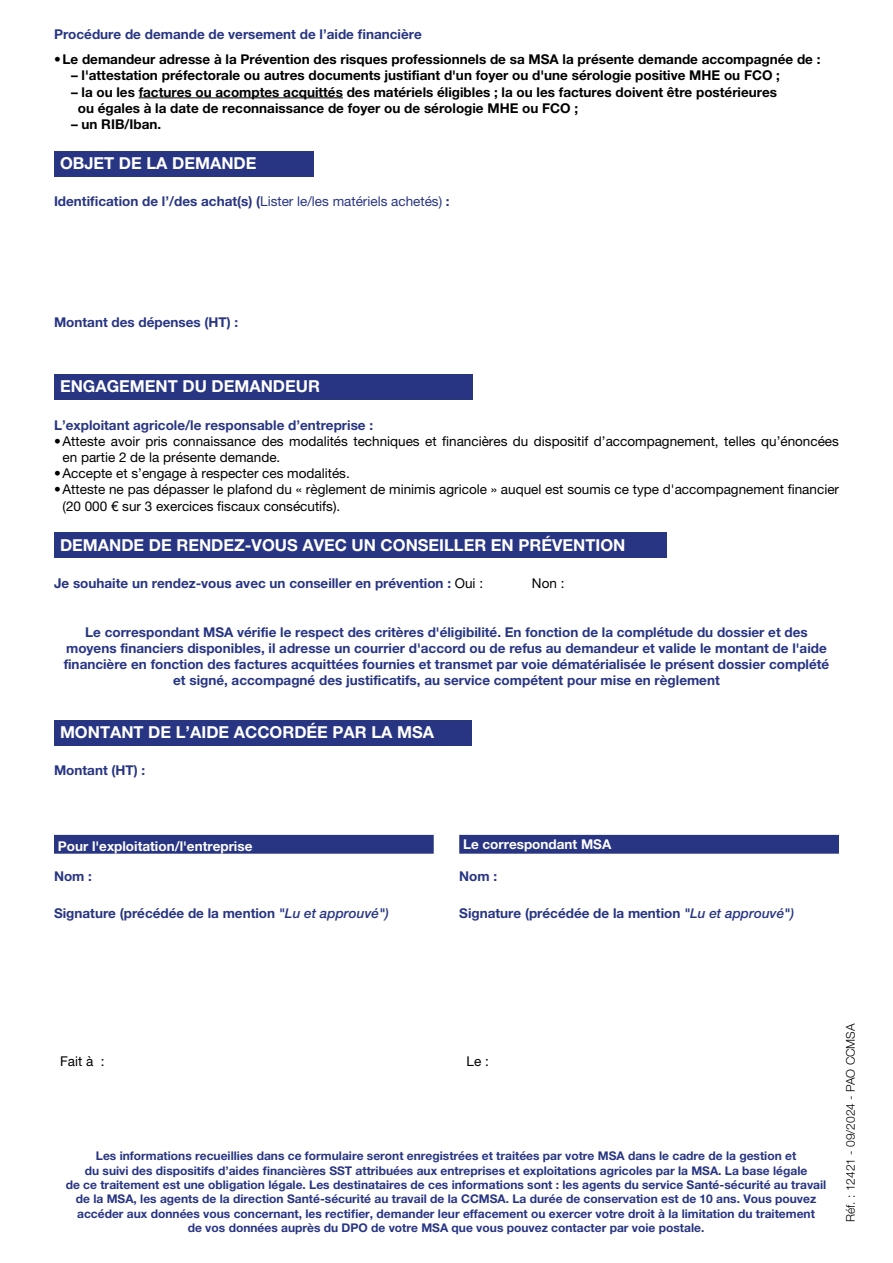
<style>
.page{position:relative;width:893px;height:1263px;background:#fff}
.page>*{position:absolute;margin:0;border:0;box-sizing:border-box;transform-origin:0 0}
.t1{font:700 16.5px "Helvetica Neue LT Pro";color:#fff}
.t2{font:700 13.5px/16.2px "Helvetica Neue LT Pro";color:#283583;text-align:center}
.t3{font:700 13.5px/16.2px "Helvetica Neue LT Pro";color:#000}
.t4{font:13.5px/16.2px "Helvetica Neue LT Pro";color:#000}
.t5{font:700 13.5px "Helvetica Neue LT Pro";color:#fff}
.t6{font:700 12px/14.4px "Helvetica Neue LT Pro";color:#283583;text-align:center}
.t7{font:300 12px "Helvetica Neue LT Pro";color:#000}
.s1{font-weight:400}
.s2{font-weight:400;color:#000}
.s3{font-family:"Helvetica Neue LT Std";font-weight:500;font-style:italic}
</style>
<div class="page">
<hr style="left:139px;top:98px;width:204px;height:1px;background:#000">
<div style="left:54px;top:151px;width:261px;height:25px;background:#283583"></div>
<div style="left:54px;top:375px;width:418px;height:25px;background:#283583"></div>
<div style="left:54px;top:533px;width:613px;height:25px;background:#283583"></div>
<div style="left:54px;top:720px;width:417px;height:25px;background:#283583"></div>
<svg style="left:54px;top:835px;width:785px;height:19px;background:#323e88"></svg>
<p class="t2" style="left:54px;top:26px;width:369px">Procédure de demande de versement de l’aide financière</p>
<p class="t3" style="left:54px;top:51px;width:768px">•Le demandeur adresse à la Prévention des risques professionnels de sa MSA la présente demande accompagnée de :</p>
<p class="t3" style="left:71px;top:67px;width:710px">– l'attestation préfectorale ou autres documents justifiant d'un foyer ou d'une sérologie positive MHE ou FCO ;</p>
<p class="t3" style="left:78px;top:83px;width:701px;text-indent:-7px">– la ou les factures ou acomptes acquittés des matériels éligibles ; la ou les factures doivent être postérieures ou égales à la date de reconnaissance de foyer ou de sérologie MHE ou FCO ;</p>
<p class="t3" style="left:71px;top:116px;width:92px">– un RIB/Iban.</p>
<p class="t1" style="left:60px;top:153px;width:198px">OBJET DE LA DEMANDE</p>
<p class="t2" style="left:54px;top:193px;width:397px">Identification de l’/des achat(s) (<span class="s1">Lister le/les matériels achetés)</span> :</p>
<p class="t2" style="left:54px;top:314px;width:186px">Montant des dépenses (HT) :</p>
<p class="t1" style="left:60px;top:376px;width:262px">ENGAGEMENT DU DEMANDEUR</p>
<p class="t2" style="left:54px;top:416px;width:321px">L’exploitant agricole/le responsable d’entreprise :</p>
<p class="t4" style="left:63px;top:433px;width:778px;text-indent:-9px">•Atteste avoir pris connaissance des modalités techniques et financières du dispositif d’accompagnement, telles qu’énoncées en partie 2 de la présente demande.</p>
<p class="t4" style="left:54px;top:465px;width:297px">•Accepte et s’engage à respecter ces modalités.</p>
<p class="t4" style="left:63px;top:481px;width:778px;text-indent:-9px">•Atteste ne pas dépasser le plafond du « règlement de minimis agricole » auquel est soumis ce type d'accompagnement financier (20 000 € sur 3 exercices fiscaux consécutifs).</p>
<p class="t1" style="left:60px;top:534px;width:567px">DEMANDE DE RENDEZ-VOUS AVEC UN CONSEILLER EN PRÉVENTION</p>
<p class="t2" style="left:54px;top:575px;width:431px">Je souhaite un rendez-vous avec un conseiller en prévention : <span class="s2">Oui :</span></p>
<p class="t4" style="left:532px;top:575px;width:34px">Non :</p>
<p class="t2" style="left:64px;top:623px;width:767px">Le correspondant MSA vérifie le respect des critères d'éligibilité. En fonction de la complétude du dossier et des moyens financiers disponibles, il adresse un courrier d'accord ou de refus au demandeur et valide le montant de l'aide financière en fonction des factures acquittées fournies et transmet par voie dématérialisée le présent dossier complété et signé, accompagné des justificatifs, au service compétent pour mise en règlement</p>
<p class="t1" style="left:60px;top:722px;width:376px">MONTANT DE L’AIDE ACCORDÉE PAR LA MSA</p>
<p class="t2" style="left:54px;top:762px;width:93px">Montant (HT) :</p>
<p class="t5" style="left:58px;top:838px;width:196px">Pour l'exploitation/l'entreprise</p>
<p class="t5" style="left:463px;top:836px;width:150px">Le correspondant MSA</p>
<p class="t2" style="left:54px;top:868px;width:39px">Nom :</p>
<p class="t2" style="left:459px;top:868px;width:39px">Nom :</p>
<p class="t2" style="left:54px;top:905px;width:336px">Signature (précédée de la mention <span class="s3">"Lu et approuvé")</span></p>
<p class="t2" style="left:459px;top:905px;width:336px">Signature (précédée de la mention <span class="s3">"Lu et approuvé")</span></p>
<p class="t4" style="left:60px;top:1053px;width:46px">Fait à :</p>
<p class="t4" style="left:467px;top:1053px;width:24px">Le :</p>
<p class="t6" style="left:66px;top:1148px;width:762px">Les informations recueillies dans ce formulaire seront enregistrées et traitées par votre MSA dans le cadre de la gestion et<br>du suivi des dispositifs d’aides financières SST attribuées aux entreprises et exploitations agricoles par la MSA. La base légale<br>de ce traitement est une obligation légale. Les destinataires de ces informations sont : les agents du service Santé-sécurité au travail de la MSA, les agents de la direction Santé-sécurité au travail de la CCMSA. La durée de conservation est de 10 ans. Vous pouvez accéder aux données vous concernant, les rectifier, demander leur effacement ou exercer votre droit à la limitation du traitement<br>de vos données auprès du DPO de votre MSA que vous pouvez contacter par voie postale.</p>
<p class="t7" style="left:843px;top:1222px;width:200px;rotate:-90deg">Réf. : 12421 - 09/2024 - PAO CCMSA</p>
</div>
